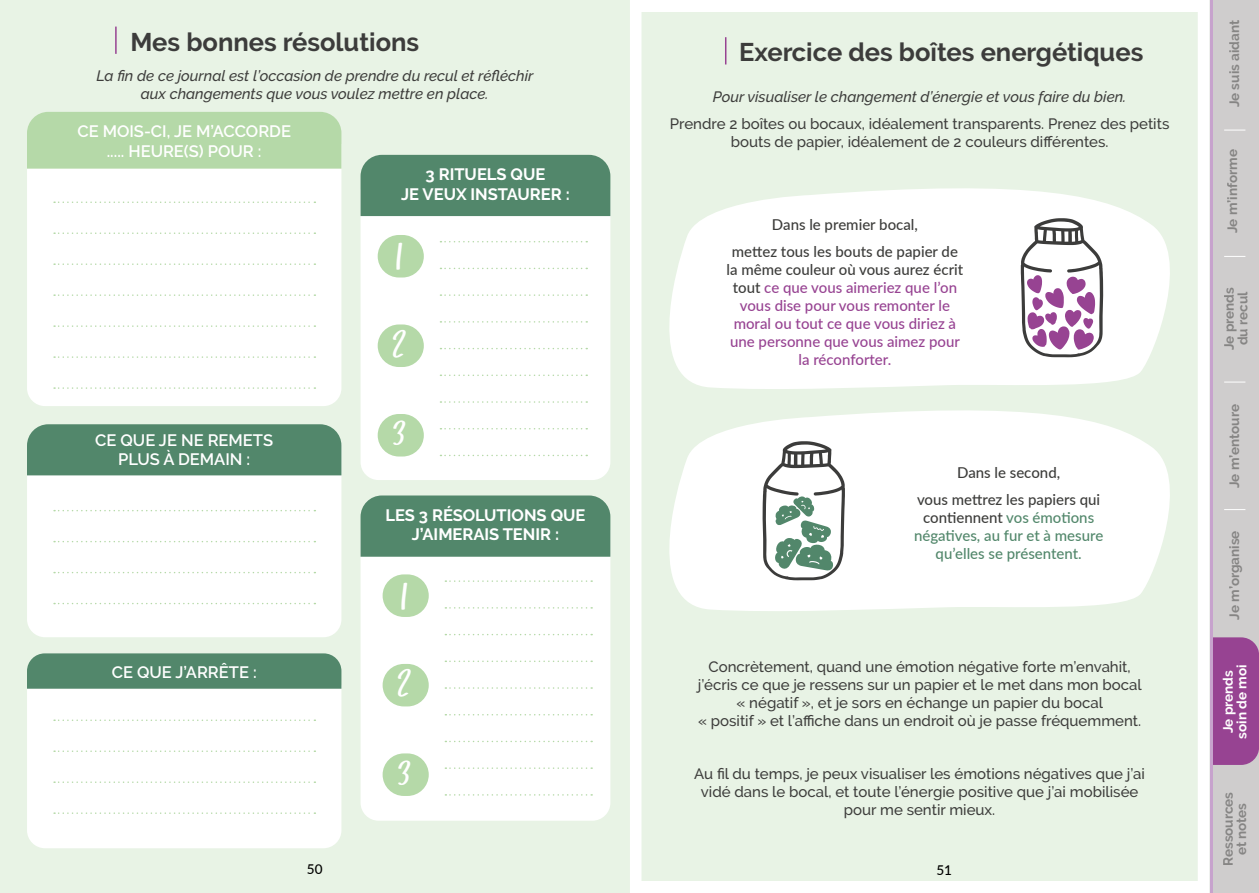
<style>
.page{position:relative;width:1259px;height:893px;background:#fff}
.page>*{position:absolute;margin:0;border:0;box-sizing:border-box;transform-origin:0 0}
.t1{font:40.5px "Chapillada";color:#fff}
.t2{font:36px "Chapillada";color:#fff}
.t3{font:700 25.5px "Raleway";color:#3c3c3b}
.Style_de_paragraphe_2{font:600 16.5px/19.8px "Raleway";color:#fff;text-align:center}
.Style_de_paragraphe_2-2{font:700 16.5px/19.8px "Raleway";color:#fff;text-align:center}
.t4{font:500 15px/18px "Raleway";color:#3d3d3b;text-align:center}
.t5{font:500 15px/18px "Lato";color:#974392;text-align:center}
.t6{font:italic 500 15px/18px "Raleway";color:#3d3d3b;text-align:center}
.t7{font:500 15px/18px "Lato";color:#52876b;text-align:center}
.t8{font:500 15px "Lato";color:#3d3d3b}
.t9{font:700 13.5px/13.5px "Raleway";color:#3d3d3b;text-align:center}
.t10{font:700 13.5px "Raleway";color:#fff}
.t11{font:500 13.5px "Lato";color:#000}
.s1{color:#3d3d3b}
</style>
<div class="page">
<div style="left:0;top:0;width:629px;height:893px;background:#e8f3e5"></div>
<div style="left:27px;top:169px;width:314px;height:237px;background:#fff"></div>
<div style="left:360px;top:216px;width:250px;height:264px;background:#fff"></div>
<div style="left:360px;top:557px;width:250px;height:264px;background:#fff"></div>
<hr style="left:115px;top:27px;width:2px;height:27px;background:#974392">
<div style="left:27px;top:112px;width:314px;height:57px;background:#b5d9a8"></div>
<div style="left:360px;top:155px;width:250px;height:61px;background:#52876b"></div>
<div style="left:360px;top:495px;width:250px;height:62px;background:#52876b"></div>
<svg style="left:54px;top:201px;width:261px;height:2px"></svg>
<svg style="left:54px;top:232px;width:261px;height:2px"></svg>
<svg style="left:54px;top:263px;width:261px;height:2px"></svg>
<svg style="left:54px;top:294px;width:261px;height:2px"></svg>
<svg style="left:54px;top:325px;width:261px;height:2px"></svg>
<svg style="left:54px;top:356px;width:261px;height:2px"></svg>
<svg style="left:54px;top:387px;width:261px;height:2px"></svg>
<div style="left:378px;top:235px;width:46px;height:42px;background:#b5d9a8;border-radius:21px"></div>
<div style="left:378px;top:324px;width:46px;height:43px;background:#b5d9a8;border-radius:21px"></div>
<div style="left:378px;top:414px;width:46px;height:42px;background:#b5d9a8;border-radius:21px"></div>
<svg style="left:440px;top:241px;width:147px;height:1px"></svg>
<svg style="left:440px;top:321px;width:147px;height:2px"></svg>
<svg style="left:440px;top:375px;width:147px;height:1px"></svg>
<svg style="left:440px;top:268px;width:147px;height:1px"></svg>
<svg style="left:440px;top:294px;width:147px;height:2px"></svg>
<svg style="left:440px;top:455px;width:147px;height:1px"></svg>
<svg style="left:440px;top:428px;width:147px;height:1px"></svg>
<svg style="left:440px;top:348px;width:147px;height:1px"></svg>
<svg style="left:440px;top:401px;width:147px;height:2px"></svg>
<div style="left:382px;top:574px;width:47px;height:43px;background:#b5d9a8;border-radius:21px"></div>
<div style="left:382px;top:664px;width:47px;height:42px;background:#b5d9a8;border-radius:21px"></div>
<div style="left:382px;top:753px;width:47px;height:43px;background:#b5d9a8;border-radius:21px"></div>
<svg style="left:445px;top:580px;width:147px;height:2px"></svg>
<svg style="left:445px;top:661px;width:147px;height:1px"></svg>
<svg style="left:445px;top:714px;width:147px;height:1px"></svg>
<svg style="left:445px;top:607px;width:147px;height:2px"></svg>
<svg style="left:445px;top:634px;width:147px;height:1px"></svg>
<svg style="left:445px;top:794px;width:147px;height:2px"></svg>
<svg style="left:445px;top:767px;width:147px;height:2px"></svg>
<svg style="left:445px;top:687px;width:147px;height:2px"></svg>
<svg style="left:445px;top:741px;width:147px;height:1px"></svg>
<div style="left:27px;top:475px;width:314px;height:162px;background:#fff"></div>
<div style="left:27px;top:689px;width:314px;height:159px;background:#fff"></div>
<div style="left:27px;top:424px;width:314px;height:51px;background:#52876b"></div>
<div style="left:27px;top:653px;width:314px;height:36px;background:#52876b"></div>
<svg style="left:54px;top:510px;width:261px;height:1px"></svg>
<svg style="left:54px;top:719px;width:261px;height:2px"></svg>
<svg style="left:54px;top:572px;width:261px;height:1px"></svg>
<svg style="left:54px;top:781px;width:261px;height:2px"></svg>
<svg style="left:54px;top:541px;width:261px;height:1px"></svg>
<svg style="left:54px;top:750px;width:261px;height:2px"></svg>
<svg style="left:54px;top:603px;width:261px;height:1px"></svg>
<svg style="left:54px;top:812px;width:261px;height:2px"></svg>
<div style="left:629px;top:0;width:580px;height:893px;background:#e8f3e5"></div>
<svg style="left:669px;top:188px;width:501px;height:201px;fill:#fff"></svg>
<svg style="left:669px;top:410px;width:501px;height:201px;fill:#fff"></svg>
<svg style="left:725px;top:37px;width:1px;height:27px"></svg>
<div style="left:629px;top:0;width:580px;height:893px;border:12px solid #fff"></div>
<svg style="left:1020px;top:218px;width:83px;height:139px"></svg>
<svg style="left:762px;top:441px;width:83px;height:139px"></svg>
<div style="left:1211px;top:510px;width:48px;height:128px;background:#cfcdcd"></div>
<div style="left:1211px;top:0;width:48px;height:257px;background:#cfcdcd"></div>
<div style="left:1211px;top:255px;width:48px;height:128px;background:#cfcdcd"></div>
<div style="left:1211px;top:383px;width:48px;height:127px;background:#cfcdcd"></div>
<div style="left:1211px;top:765px;width:48px;height:128px;background:#cfcdcd"></div>
<div style="left:1212px;top:637px;width:47px;height:128px;background:#974392"></div>
<hr style="left:1209px;top:0;width:3px;height:893px;background:#c7a3cd">
<svg style="left:1224px;top:382px;width:21px;height:1px"></svg>
<svg style="left:1224px;top:130px;width:21px;height:1px"></svg>
<svg style="left:1224px;top:256px;width:21px;height:1px"></svg>
<svg style="left:1224px;top:509px;width:21px;height:1px"></svg>
<p class="t3" style="left:130px;top:27px;width:290px">Mes bonnes résolutions</p>
<p class="t6" style="left:96px;top:67px;width:438px">La fin de ce journal est l’occasion de prendre du recul et réfléchir aux changements que vous voulez mettre en place.</p>
<p class="Style_de_paragraphe_2" style="left:77px;top:122px;width:215px">CE MOIS-CI, JE M’ACCORDE ..... HEURE(S) POUR :</p>
<p class="Style_de_paragraphe_2-2" style="left:401px;top:164px;width:170px">3 RITUELS QUE<br>JE VEUX INSTAURER :</p>
<p class="t1" style="left:395px;top:235px;width:11px">1</p>
<p class="Style_de_paragraphe_2" style="left:95px;top:430px;width:179px">CE QUE JE NE REMETS<br>PLUS À DEMAIN :</p>
<p class="Style_de_paragraphe_2" style="left:112px;top:662px;width:146px">CE QUE J’ARRÊTE :</p>
<p class="t2" style="left:391px;top:324px;width:18px">2</p>
<p class="t2" style="left:392px;top:414px;width:17px">3</p>
<p class="Style_de_paragraphe_2-2" style="left:385px;top:505px;width:201px">LES 3 RÉSOLUTIONS QUE<br>J’AIMERAIS TENIR :</p>
<p class="t1" style="left:400px;top:575px;width:11px">1</p>
<p class="t2" style="left:396px;top:664px;width:18px">2</p>
<p class="t2" style="left:397px;top:753px;width:17px">3</p>
<p class="t3" style="left:739px;top:38px;width:406px">Exercice des boîtes energétiques</p>
<p class="t6" style="left:713px;top:88px;width:415px">Pour visualiser le changement d’énergie et vous faire du bien.</p>
<p class="t4" style="left:670px;top:115px;width:501px">Prendre 2 boîtes ou bocaux, idéalement transparents. Prenez des petits bouts de papier, idéalement de 2 couleurs différentes.</p>
<p class="t8" style="left:772px;top:214px;width:147px">Dans le premier bocal,</p>
<p class="t5" style="left:726px;top:242px;width:238px"><span class="s1">mettez tous les bouts de papier de la même couleur où vous aurez écrit tout</span> ce que vous aimeriez que l’on vous dise pour vous remonter le moral ou tout ce que vous diriez à une personne que vous aimez pour la réconforter.</p>
<p class="t8" style="left:957px;top:462px;width:105px">Dans le second,</p>
<p class="t7" style="left:914px;top:489px;width:191px"><span class="s1">vous mettrez les papiers qui contiennent</span> vos émotions négatives, au fur et à mesure qu’elles se présentent.</p>
<p class="t4" style="left:698px;top:657px;width:445px">Concrètement, quand une émotion négative forte m’envahit, j’écris ce que je ressens sur un papier et le met dans mon bocal « négatif », et je sors en échange un papier du bocal<br>« positif » et l’affiche dans un endroit où je passe fréquemment.</p>
<p class="t4" style="left:694px;top:764px;width:452px">Au fil du temps, je peux visualiser les émotions négatives que j’ai vidé dans le bocal, et toute l’énergie positive que j’ai mobilisée pour me sentir mieux.</p>
<p class="t11" style="left:307px;top:860px;width:17px">50</p>
<p class="t11" style="left:936px;top:860px;width:17px">51</p>
<p class="t9" style="left:1227px;top:107px;width:89px;rotate:-90deg">Je suis aidant</p>
<p class="t9" style="left:1225px;top:233px;width:85px;rotate:-90deg">Je m’informe</p>
<p class="t9" style="left:1222px;top:350px;width:64px;rotate:-90deg">Je prends du recul</p>
<p class="t9" style="left:1227px;top:488px;width:85px;rotate:-90deg">Je m’entoure</p>
<p class="t9" style="left:1227px;top:620px;width:90px;rotate:-90deg">Je m’organise</p>
<p class="t10" style="left:1220px;top:733px;width:64px;rotate:-90deg">Je prends</p>
<p class="t10" style="left:1234px;top:739px;width:75px;rotate:-90deg">soin de moi</p>
<p class="t9" style="left:1221px;top:866px;width:76px;rotate:-90deg">Ressources et notes</p>
</div>
